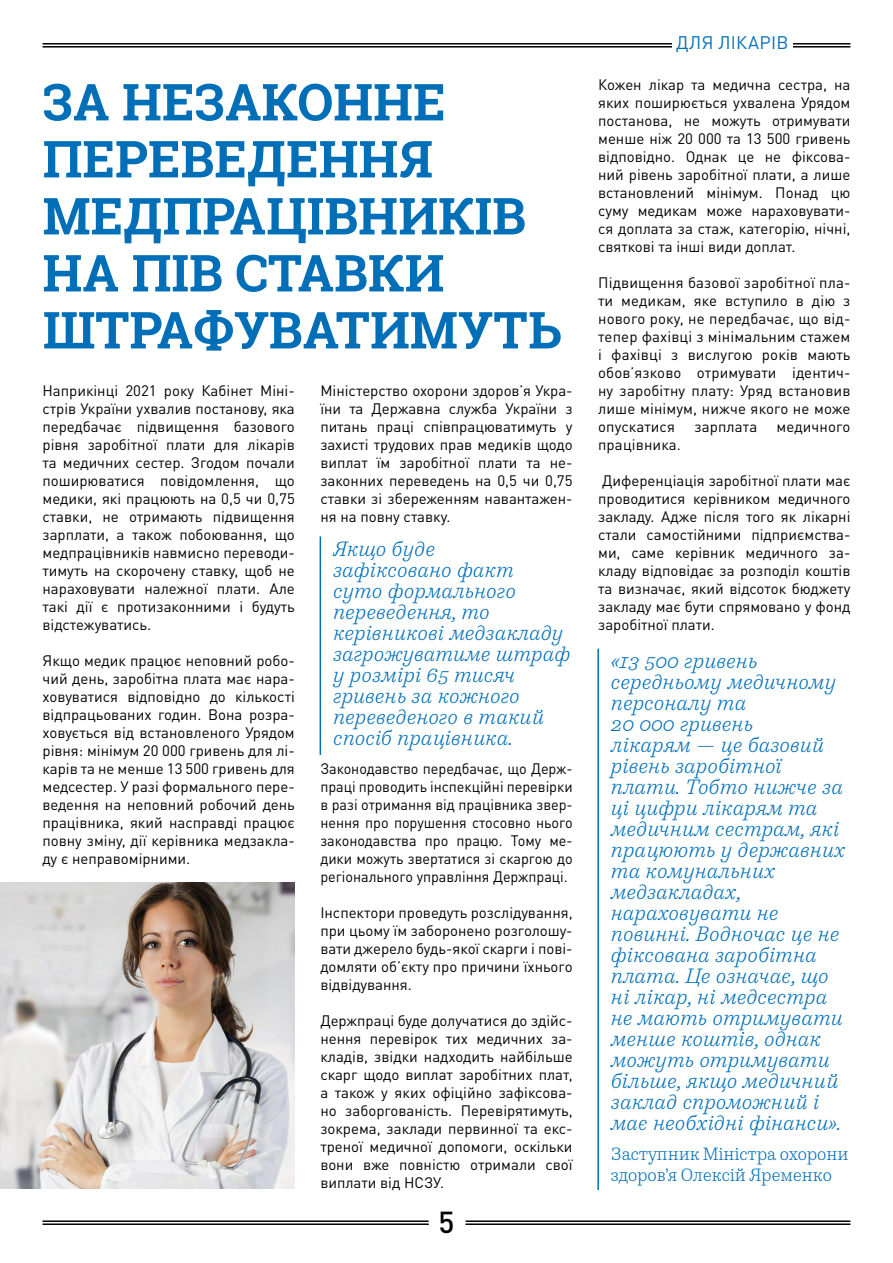
<style>
.page{position:relative;width:893px;height:1263px;background:#fff}
.page>*{position:absolute;margin:0;border:0;box-sizing:border-box;transform-origin:0 0}
.zagolovok{font:700 51px/57px "Roboto Slab";color:#006fb8}
.t1{font:500 30px "DIN Pro";color:#000}
.cytata{font:italic 300 21px/21px "Co Fo Robert";color:#006fb8}
.cytata-2{font:300 18px/21px "Co Fo Robert";color:#006fb8}
.t2{font:18px "DIN Pro";letter-spacing:.02em;color:#006fb8}
.main_text{font:15px/18px "DIN Pro";color:#000;text-align:justify}
.main_text-2{font:15px/18px "DIN Pro";color:#000;scale:.96 1}
</style>
<div class="page">
<hr style="left:43px;top:1220px;width:807px;height:2px;background:#000">
<hr style="left:43px;top:1223px;width:807px;height:2px;background:#000">
<div style="left:429px;top:1203px;width:37px;height:37px;background:#fff;border-radius:50%"></div>
<hr style="left:43px;top:43px;width:807px;height:2px;background:#000">
<hr style="left:43px;top:46px;width:807px;height:2px;background:#000">
<div style="left:672px;top:31px;width:121px;height:23px;background:#fff"></div>
<hr style="left:320px;top:536px;width:1px;height:219px;background:#006fb8">
<hr style="left:597px;top:649px;width:2px;height:541px;background:#006fb8">
<img style="left:0;top:882px;width:295px;height:306px">
<p class="zagolovok" style="left:43px;top:73px;width:521px">ЗА НЕЗАКОННЕ<br>ПЕРЕВЕДЕННЯ<br>МЕДПРАЦІВНИКІВ<br>НА ПІВ СТАВКИ<br>ШТРАФУВАТИМУТЬ</p>
<p class="main_text" style="left:43px;top:380px;width:254px">Наприкінці 2021 року Кабінет Міні&shy;стрів України ухвалив постанову, яка передбачає підвищення базового рівня заробітної плати для лікарів та медичних сестер. Згодом почали поширюватися повідомлення, що медики, які працюють на 0,5 чи 0,75 ставки, не отримають підвищення зарплати, а також побоювання, що медпрацівників навмисно переводи&shy;тимуть на скорочену ставку, щоб не нараховувати належної плати. Але такі дії є протизаконними і будуть відстежуватись.</p>
<p class="main_text" style="left:43px;top:650px;width:254px">Якщо медик працює неповний робо&shy;чий день, заробітна плата має нара&shy;ховуватися відповідно до кількості відпрацьованих годин. Вона розра&shy;ховується від встановленого Урядом рівня: мінімум 20 000 гривень для лі&shy;карів та не менше 13 500 гривень для медсестер. У разі формального пере&shy;ведення на неповний робочий день працівника, який насправді працює повну зміну, дії керівника медзакла&shy;ду є неправомірними.</p>
<p class="main_text" style="left:320px;top:380px;width:254px">Міністерство охорони здоров’я Укра&shy;їни та Державна служба України з питань праці співпрацюватимуть у захисті трудових прав медиків щодо виплат їм заробітної плати та не&shy;законних переведень на 0,5 чи 0,75 ставки зі збереженням навантажен&shy;ня на повну ставку.</p>
<p class="cytata" style="left:333px;top:538px;width:239px">Якщо буде<br>зафіксовано факт<br>суто формального переведення, то керівникові медзакладу загрожуватиме штраф у розмірі 65 тисяч гривень за кожного переведеного в такий спосіб працівника.</p>
<p class="main_text-2" style="left:320px;top:758px;width:264px">Законодавство передбачає, що Держ&shy;праці проводить інспекційні перевірки в разі отримання від працівника звер&shy;нення про порушення стосовно нього законодавства про працю. Тому ме&shy;дики можуть звертатися зі скаргою до регіонального управління Держпраці.</p>
<p class="main_text" style="left:320px;top:902px;width:254px">Інспектори проведуть розслідування, при цьому їм заборонено розголошу&shy;вати джерело будь-якої скарги і пові&shy;домляти об’єкту про причини їхнього відвідування.</p>
<p class="main_text" style="left:320px;top:1010px;width:254px">Держпраці буде долучатися до здійс&shy;нення перевірок тих медичних за&shy;кладів, звідки надходить найбільше скарг щодо виплат заробітних плат, а також у яких офіційно зафіксова&shy;но заборгованість. Перевірятимуть, зокрема, заклади первинної та екс&shy;треної медичної допомоги, оскільки вони вже повністю отримали свої виплати від НСЗУ.</p>
<h2 class="t1" style="left:439px;top:1197px;width:17px">5</h2>
<p class="t2" style="left:676px;top:28px;width:114px">ДЛЯ ЛІКАРІВ</p>
<p class="main_text" style="left:598px;top:74px;width:254px">Кожен лікар та медична сестра, на яких поширюється ухвалена Урядом постанова, не можуть отримувати менше ніж 20 000 та 13 500 гривень відповідно. Однак це не фіксова&shy;ний рівень заробітної плати, а лише встановлений мінімум. Понад цю суму медикам може нараховувати&shy;ся доплата за стаж, категорію, нічні, святкові та інші види доплат.</p>
<p class="main_text" style="left:598px;top:272px;width:254px">Підвищення базової заробітної пла&shy;ти медикам, яке вступило в дію з нового року, не передбачає, що від&shy;тепер фахівці з мінімальним стажем і фахівці з вислугою років мають обов’язково отримувати ідентич&shy;ну заробітну плату: Уряд встановив лише мінімум, нижче якого не може опускатися</p>
<p class="main_text" style="left:694px;top:416px;width:64px">зарплата</p>
<p class="main_text" style="left:777px;top:416px;width:75px">медичного</p>
<p class="main_text" style="left:598px;top:434px;width:84px">працівника.</p>
<p class="main_text" style="left:598px;top:470px;width:254px">Диференціація заробітної плати має проводитися керівником медичного закладу. Адже після того як лікарні стали самостійними підприємства&shy;ми, саме керівник медичного за&shy;кладу відповідає за розподіл коштів та визначає, який відсоток бюджету закладу має бути спрямовано у фонд заробітної плати.</p>
<p class="cytata" style="left:611px;top:651px;width:236px">«13 500 гривень середньому медичному персоналу та<br>20 000 гривень<br>лікарям — це базовий рівень заробітної плати. Тобто нижче за ці цифри лікарям та медичним сестрам, які працюють у державних та комунальних медзакладах, нараховувати не повинні. Водночас це не фіксована заробітна плата. Це означає, що ні лікар, ні медсестра не мають отримувати менше коштів, однак можуть отримувати більше, якщо медичний заклад спроможний і має необхідні фінанси».</p>
<p class="cytata-2" style="left:611px;top:1143px;width:239px">Заступник Міністра охорони здоров’я Олексій Яременко</p>
</div>
